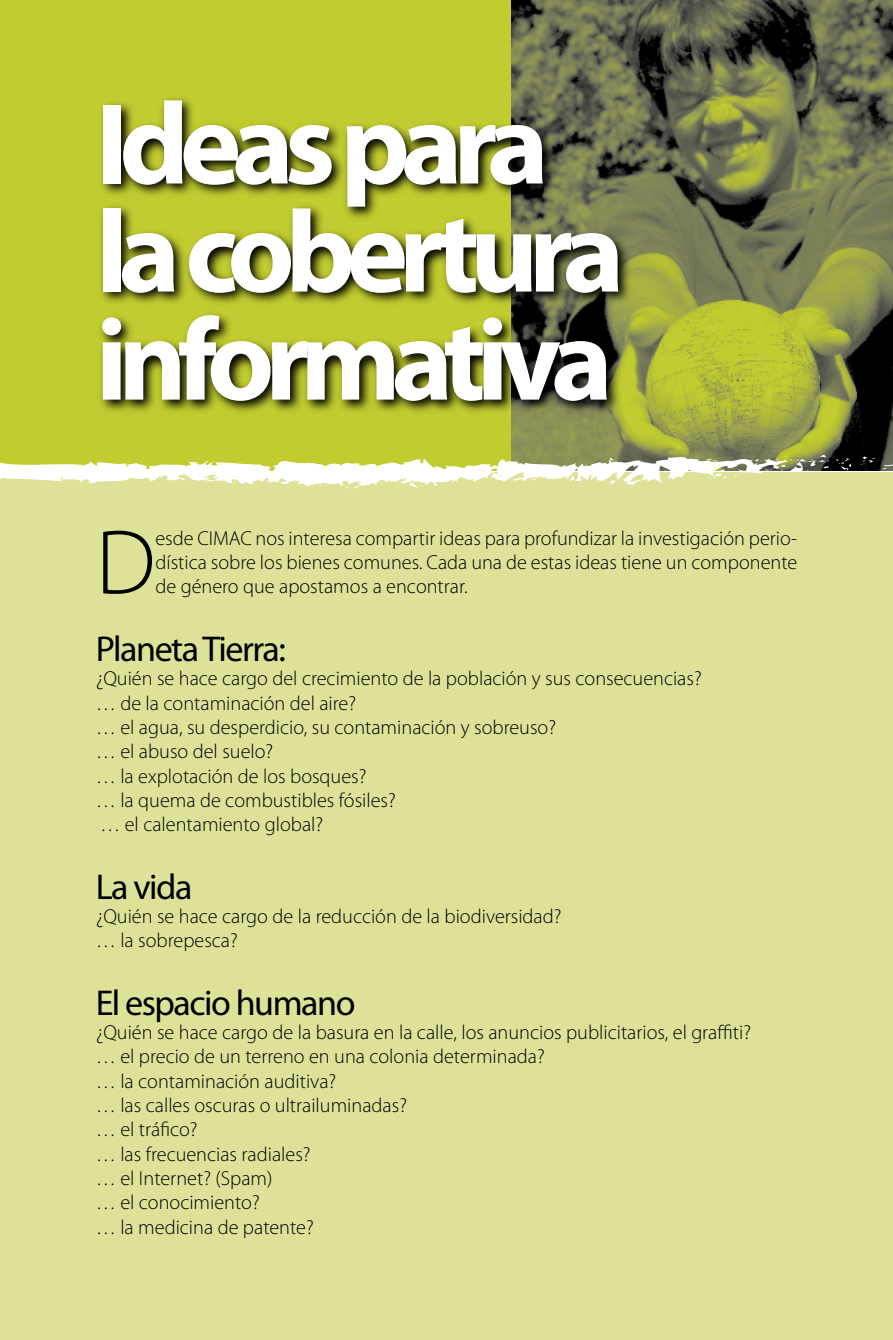
<style>
.page{position:relative;width:893px;height:1340px;background:#fff}
.page>*{position:absolute;margin:0;border:0;box-sizing:border-box;transform-origin:0 0}
.t1{font:700 117px/108px "Myriad Pro";letter-spacing:-.08em;color:#fff}
.t2{font:300 92.25px "Myriad Pro";color:#000}
.t3{font:36px "Myriad Pro";letter-spacing:-.04em;color:#000}
.t4{font:300 20.25px/24.3px "Myriad Pro";color:#000}
</style>
<div class="page">
<div style="left:0;top:472px;width:893px;height:867px;background:#dde298"></div>
<div style="left:0;top:0;width:515px;height:470px;background:#c1cc30"></div>
<img style="left:512px;top:0;width:381px;height:470px">
<svg style="left:883px;top:464px;width:10px;height:5px"></svg>
<svg style="left:860px;top:456px;width:17px;height:9px"></svg>
<svg style="left:0;top:454px;width:852px;height:34px"></svg>
<svg style="left:101px;top:94px;width:532px;height:322px"></svg>
<h1 class="t1" style="left:96px;top:86px;width:530px">Ideas para la cobertura informativa</h1>
<h2 class="t2" style="left:96px;top:507px;width:61px">D</h2>
<p class="t4" style="left:155px;top:525px;width:643px;text-align:justify">esde CIMAC nos interesa compartir ideas para profundizar la investigación perio&shy;dística sobre los bienes comunes. Cada una de estas ideas tiene un componente de género que apostamos a encontrar.</p>
<h3 class="t3" style="left:96px;top:626px;width:192px">Planeta Tierra:</h3>
<p class="t4" style="left:96px;top:666px;width:608px">¿Quién se hace cargo del crecimiento de la población y sus consecuencias? … de la contaminación del aire?<br>… el agua, su desperdicio, su contaminación y sobreuso?<br>… el abuso del suelo?<br>… la explotación de los bosques?<br>… la quema de combustibles fósiles?<br>… el calentamiento global?</p>
<h3 class="t3" style="left:96px;top:864px;width:98px">La vida</h3>
<p class="t4" style="left:96px;top:903px;width:467px">¿Quién se hace cargo de la reducción de la biodiversidad? … la sobrepesca?</p>
<h3 class="t3" style="left:96px;top:980px;width:261px">El espacio humano</h3>
<p class="t4" style="left:96px;top:1020px;width:657px">¿Quién se hace cargo de la basura en la calle, los anuncios publicitarios, el graffiti? … el precio de un terreno en una colonia determinada?<br>… la contaminación auditiva?<br>… las calles oscuras o ultrailuminadas?<br>… el tráfico?<br>… las frecuencias radiales?<br>… el Internet? (Spam)<br>… el conocimiento?<br>… la medicina de patente?</p>
</div>
